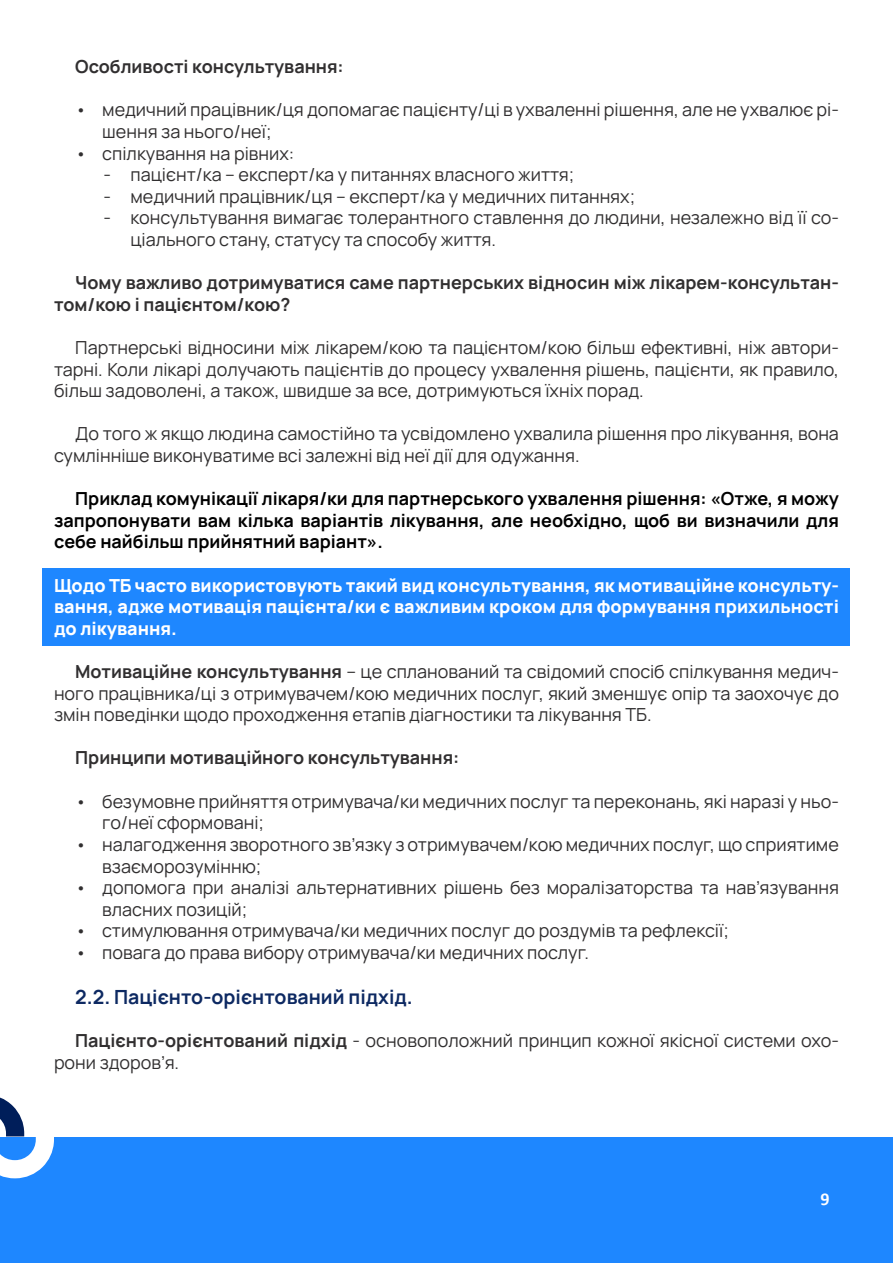
<style>
.page{position:relative;width:893px;height:1263px;background:#fff}
.page>*{position:absolute;margin:0;border:0;box-sizing:border-box;transform-origin:0 0}
.t1{font:700 19.5px "Manrope";color:#0d2962}
.t2{font:18px/21.6px "Manrope";color:#312f30}
.t3{font:700 18px/21.6px "Manrope";color:#000;text-align:justify}
.t4{font:700 18px/21.6px "Manrope";color:#312f30}
.t5{font:800 18px/21.6px "Manrope";color:#fff;text-align:justify}
.t6{font:700 18px "Calibri";color:#fff}
.s1{font-weight:700}
</style>
<div class="page">
<div style="left:43px;top:568px;width:807px;height:78px;background:#1e87ff"></div>
<div style="left:0;top:1137px;width:892px;height:125px;background:#1e87ff"></div>
<svg style="left:0;top:1097px;width:54px;height:81px"></svg>
<p class="t4" style="left:75px;top:55px;width:270px">Особливості консультування:</p>
<p class="t2" style="left:102px;top:98px;width:738px;text-indent:-27px">• медичний працівник/ця допомагає пацієнту/ці в ухваленні рішення, але не ухвалює рі&shy;шення за нього/неї;</p>
<p class="t2" style="left:75px;top:141px;width:221px">• спілкування на рівних:</p>
<p class="t2" style="left:104px;top:163px;width:472px">- пацієнт/ка – експерт/ка у питаннях власного життя;</p>
<p class="t2" style="left:104px;top:185px;width:533px">- медичний працівник/ця – експерт/ка у медичних питаннях;</p>
<p class="t2" style="left:131px;top:206px;width:710px;text-indent:-27px">- консультування вимагає толерантного ставлення до людини, незалежно від її со&shy;ціального стану, статусу та способу життя.</p>
<p class="t4" style="left:54px;top:271px;width:786px;text-indent:21px">Чому важливо дотримуватися саме партнерських відносин між лікарем-консультан&shy;том/кою і пацієнтом/кою?</p>
<p class="t2" style="left:54px;top:336px;width:786px;text-align:justify;text-indent:21px">Партнерські відносини між лікарем/кою та пацієнтом/кою більш ефективні, ніж автори&shy;тарні. Коли лікарі долучають пацієнтів до процесу ухвалення рішень, пацієнти, як правило, більш задоволені, а також, швидше за все, дотримуються їхніх порад.</p>
<p class="t2" style="left:54px;top:422px;width:786px;text-indent:21px">До того ж якщо людина самостійно та усвідомлено ухвалила рішення про лікування, вона сумлінніше виконуватиме всі залежні від неї дії для одужання.</p>
<p class="t3" style="left:54px;top:487px;width:786px;text-indent:21px">Приклад комунікації лікаря/ки для партнерського ухвалення рішення: «Отже, я можу запропонувати вам кілька варіантів лікування, але необхідно, щоб ви визначили для себе найбільш прийнятний варіант».</p>
<p class="t5" style="left:54px;top:573px;width:786px">Щодо ТБ часто використовують такий вид консультування, як мотиваційне консульту&shy;вання, адже мотивація пацієнта/ки є важливим кроком для формування прихильності до лікування.</p>
<p class="t2" style="left:54px;top:660px;width:786px;text-align:justify;text-indent:21px"><span class="s1">Мотивацій не консультування</span> – це спланований та свідомий спосіб спілкування медич&shy;ного працівника/ці з отримувачем/кою медичних послуг, який зменшує опір та заохочує до змін поведінки щодо проходження етапів діагностики та лікування ТБ.</p>
<p class="t4" style="left:75px;top:746px;width:386px">Принципи мотивацій ного консультування:</p>
<p class="t2" style="left:102px;top:789px;width:738px;text-indent:-27px">• безумовне прий няття отримувача/ки медичних послуг та переконань, які наразі у ньо&shy;го/неї сформовані;</p>
<p class="t2" style="left:102px;top:833px;width:738px;text-indent:-27px">• налагодження зворотного зв’язку з отримувачем/кою медичних послуг, що сприятиме взаєморозумінню;</p>
<p class="t2" style="left:102px;top:876px;width:738px;text-indent:-27px">• допомога при аналізі альтернативних рішень без моралізаторства та нав’язування власних позицій ;</p>
<p class="t2" style="left:75px;top:919px;width:655px">• стимулювання отримувача/ки медичних послуг до роздумів та рефлексії;</p>
<p class="t2" style="left:75px;top:941px;width:515px">• повага до права вибору отримувача/ки медичних послуг.</p>
<p class="t1" style="left:75px;top:983px;width:339px">2.2. Пацієнто-орієнтований підхід.</p>
<p class="t2" style="left:54px;top:1029px;width:786px;text-indent:21px"><span class="s1">Пацієнто-орієнтований підхід</span> - основоположний принцип кожної якісної системи охо&shy;рони здоров’я.</p>
<p class="t6" style="left:821px;top:1187px;width:11px">9</p>
</div>
